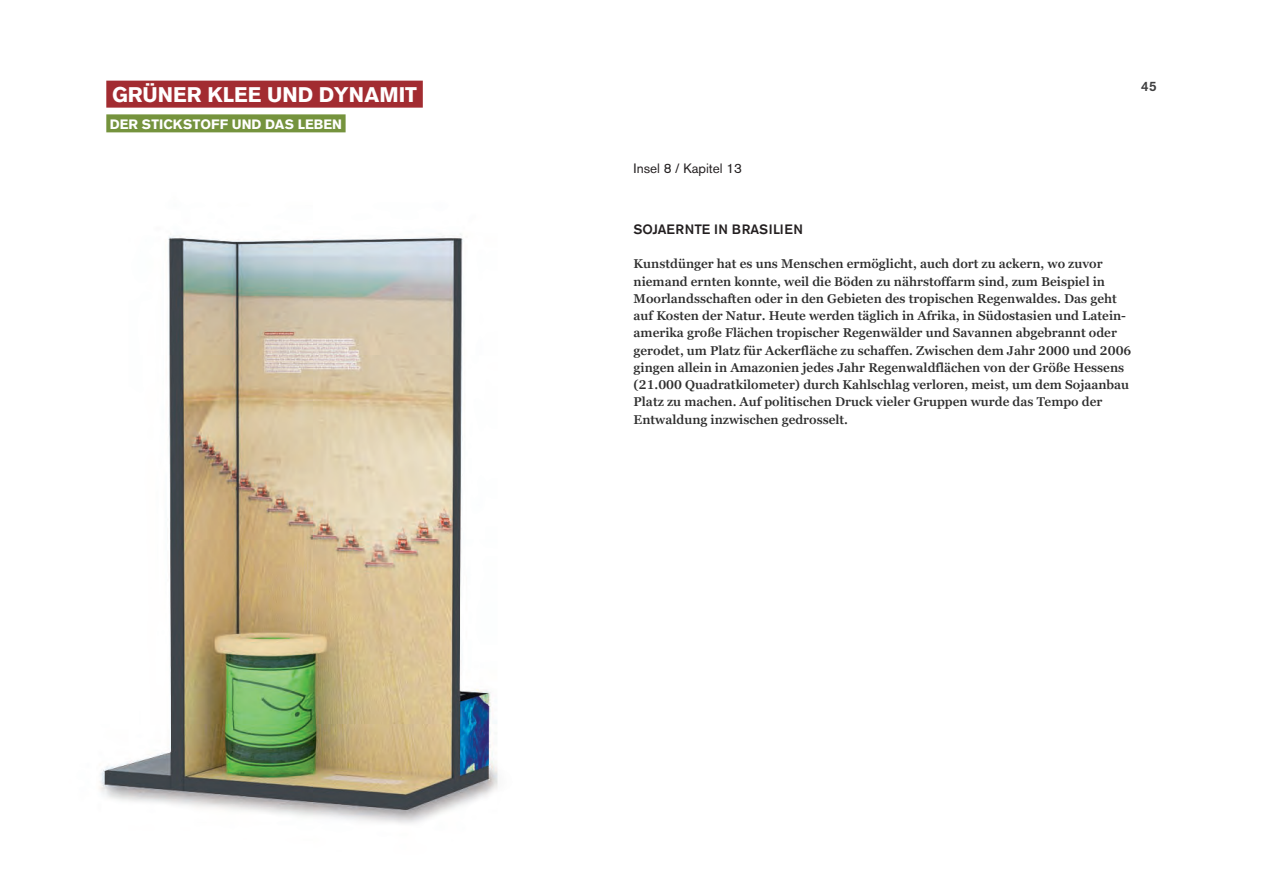
<style>
.page{position:relative;width:1263px;height:893px;background:#fff}
.page>*{position:absolute;margin:0;border:0;box-sizing:border-box;transform-origin:0 0}
.t1{font:700 21px "Akzidenz Grotesk BE";color:#fff}
.t2{font:700 13.5px "Akzidenz Grotesk BE";color:#fff}
.t3{font:500 13.5px "Akzidenz Grotesk BE";color:#231f20}
.t4{font:13.5px "Akzidenz Grotesk BE";color:#231f20}
.t5{font:500 13.5px "Akzidenz Grotesk BE";color:#3e3e3f}
.t6{font:600 12.75px/17.2px "Georgia Pro";color:#2e2e2e}
</style>
<div class="page">
<img style="left:99px;top:80px;width:399px;height:744px">
<div style="left:106px;top:81px;width:317px;height:27px;background:#a22c31"></div>
<div style="left:106px;top:114px;width:240px;height:18px;background:#75933d"></div>
<h1 class="t1" style="left:112px;top:82px;width:307px">GRÜNER KLEE UND DYNAMIT</h1>
<p class="t2" style="left:110px;top:116px;width:233px">DER STICKSTOFF UND DAS LEBEN</p>
<p class="t5" style="left:1141px;top:78px;width:17px">45</p>
<p class="t4" style="left:634px;top:160px;width:110px">Insel 8 / Kapitel 13</p>
<p class="t3" style="left:634px;top:221px;width:171px">SOJAERNTE IN BRASILIEN</p>
<p class="t6" style="left:634px;top:256px;width:499px">Kunstdünger hat es uns Menschen ermöglicht, auch dort zu ackern, wo zuvor niemand ernten konnte, weil die Böden zu nährstoffarm sind, zum Beispiel in Moorlandsschaften oder in den Gebieten des tropischen Regenwaldes. Das geht auf Kosten der Natur. Heute werden täglich in Afrika, in Südostasien und Latein&shy;amerika große Flächen tropischer Regenwälder und Savannen abgebrannt oder gerodet, um Platz für Ackerfläche zu schaffen. Zwischen dem Jahr 2000 und 2006 gingen allein in Amazonien jedes Jahr Regenwaldflächen von der Größe Hessens (21.000 Quadratkilometer) durch Kahlschlag verloren, meist, um dem Sojaanbau Platz zu machen. Auf politischen Druck vieler Gruppen wurde das Tempo der Entwaldung inzwischen gedrosselt.</p>
</div>
